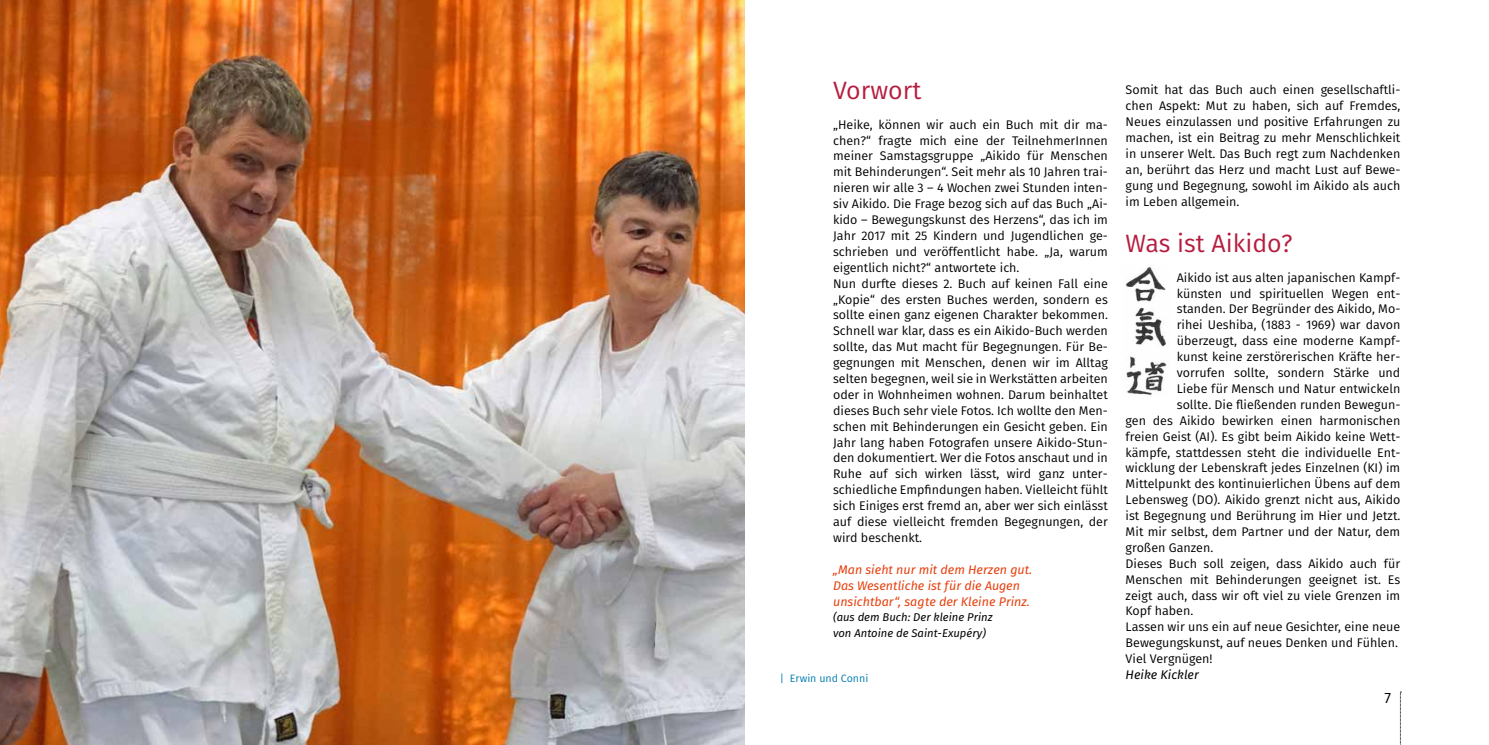
<style>
.page{position:relative;width:1489px;height:745px;background:#fff}
.page>*{position:absolute;margin:0;border:0;box-sizing:border-box;transform-origin:0 0}
.t1{font:25px "Fira Sans";color:#b61c3e}
.t2{font:15px "Fira Sans";color:#000}
.t3{font:12.5px/15.9px "Fira Sans";color:#000}
.t4{font:italic 12.5px/15.9px "Fira Sans";color:#e73f0c}
.t5{font:italic 12.5px "Fira Sans";color:#000}
.t6{font:italic 11.25px/15.9px "Fira Sans";color:#000}
.t7{font:10.62px "Fira Sans";color:#007db1}
</style>
<div class="page">
<svg style="left:1399px;top:691px;width:2px;height:54px"></svg>
<img style="left:0;top:0;width:744px;height:744px">
<img style="left:1126px;top:267px;width:41px;height:129px">
<h1 class="t1" style="left:833px;top:72px;width:90px">Vorwort</h1>
<p class="t3" style="left:833px;top:116px;width:276px">„Heike, können wir auch ein Buch mit dir ma&shy;chen?“ fragte mich eine der TeilnehmerInnen meiner Samstagsgruppe „Aikido für Menschen mit Behinderungen“. Seit mehr als 10 Jahren trai&shy;nieren wir alle 3 – 4 Wochen zwei Stunden inten&shy;siv Aikido. Die Frage bezog sich auf das Buch „Ai&shy;kido – Bewegungskunst des Herzens“, das ich im Jahr 2017 mit 25 Kindern und Jugendlichen ge&shy;schrieben und veröffentlicht habe. „Ja, warum eigentlich nicht?“ antwortete ich.<br>Nun durfte dieses 2. Buch auf keinen Fall eine „Kopie“ des ersten Buches werden, sondern es sollte einen ganz eigenen Charakter bekommen.<br>Schnell war klar, dass es ein Aikido-Buch werden sollte, das Mut macht für Begegnungen. Für Be&shy;gegnungen mit Menschen, denen wir im Alltag selten begegnen, weil sie in Werkstätten arbeiten oder in Wohnheimen wohnen. Darum beinhaltet dieses Buch sehr viele Fotos. Ich wollte den Men&shy;schen mit Behinderungen ein Gesicht geben. Ein Jahr lang haben Fotografen unsere Aikido-Stun&shy;den dokumentiert. Wer die Fotos anschaut und in Ruhe auf sich wirken lässt, wird ganz unter&shy;schiedliche Empfindungen haben. Vielleicht fühlt sich Einiges erst fremd an, aber wer sich einlässt auf diese vielleicht fremden Begegnungen, der wird beschenkt.</p>
<p class="t4" style="left:833px;top:561px;width:200px">„Man sieht nur mit dem Herzen gut.<br>Das Wesentliche ist für die Augen unsichtbar“, sagte der Kleine Prinz.</p>
<p class="t6" style="left:833px;top:609px;width:161px">(aus dem Buch: Der kleine Prinz von Antoine de Saint-Exupéry)</p>
<p class="t7" style="left:780px;top:670px;width:90px">| Erwin und Conni</p>
<p class="t3" style="left:1125px;top:82px;width:276px;text-align:justify">Somit hat das Buch auch einen gesellschaftli&shy;chen Aspekt: Mut zu haben, sich auf Fremdes, Neues einzulassen und positive Erfahrungen zu machen, ist ein Beitrag zu mehr Menschlichkeit in unserer Welt. Das Buch regt zum Nachdenken an, berührt das Herz und macht Lust auf Bewe&shy;gung und Begegnung, sowohl im Aikido als auch im Leben allgemein.</p>
<h1 class="t1" style="left:1125px;top:225px;width:168px">Was ist Aikido?</h1>
<p class="t3" style="left:1176px;top:269px;width:225px">Aikido ist aus alten japanischen Kampf-</p>
<p class="t3" style="left:1176px;top:285px;width:225px">künsten und spirituellen Wegen ent-</p>
<p class="t3" style="left:1176px;top:301px;width:225px">standen. Der Begründer des Aikido, Mo-</p>
<p class="t3" style="left:1176px;top:317px;width:225px">rihei Ueshiba, (1883 - 1969) war davon</p>
<p class="t3" style="left:1176px;top:333px;width:225px">überzeugt, dass eine moderne Kampf-</p>
<p class="t3" style="left:1176px;top:348px;width:225px">kunst keine zerstörerischen Kräfte her-</p>
<p class="t3" style="left:1176px;top:364px;width:225px">vorrufen sollte, sondern Stärke und</p>
<p class="t3" style="left:1176px;top:380px;width:225px">Liebe für Mensch und Natur entwickeln</p>
<p class="t3" style="left:1176px;top:396px;width:225px">sollte. Die fließenden runden Bewegun-</p>
<p class="t3" style="left:1125px;top:412px;width:276px">gen des Aikido bewirken einen harmonischen</p>
<p class="t3" style="left:1125px;top:428px;width:276px">freien Geist (AI). Es gibt beim Aikido keine Wett-</p>
<p class="t3" style="left:1125px;top:444px;width:276px">kämpfe, stattdessen steht die individuelle Ent-</p>
<p class="t3" style="left:1125px;top:460px;width:276px">wicklung der Lebenskraft jedes Einzelnen (KI) im</p>
<p class="t3" style="left:1125px;top:475px;width:276px">Mittelpunkt des kontinuierlichen Übens auf dem</p>
<p class="t3" style="left:1125px;top:491px;width:276px">Lebensweg (DO). Aikido grenzt nicht aus, Aikido</p>
<p class="t3" style="left:1125px;top:507px;width:275px">ist Begegnung und Berührung im Hier und Jetzt.</p>
<p class="t3" style="left:1125px;top:523px;width:276px">Mit mir selbst, dem Partner und der Natur, dem</p>
<p class="t3" style="left:1125px;top:539px;width:88px">großen Ganzen.</p>
<p class="t3" style="left:1125px;top:555px;width:276px">Dieses Buch soll zeigen, dass Aikido auch für</p>
<p class="t3" style="left:1125px;top:571px;width:276px">Menschen mit Behinderungen geeignet ist. Es</p>
<p class="t3" style="left:1125px;top:587px;width:276px">zeigt auch, dass wir oft viel zu viele Grenzen im</p>
<p class="t3" style="left:1125px;top:602px;width:68px">Kopf haben.</p>
<p class="t3" style="left:1125px;top:618px;width:276px">Lassen wir uns ein auf neue Gesichter, eine neue</p>
<p class="t3" style="left:1125px;top:634px;width:272px">Bewegungskunst, auf neues Denken und Fühlen.</p>
<p class="t3" style="left:1125px;top:650px;width:88px">Viel Vergnügen!</p>
<p class="t5" style="left:1125px;top:665px;width:75px">Heike Kickler</p>
<p class="t2" style="left:1384px;top:686px;width:8px">7</p>
</div>
